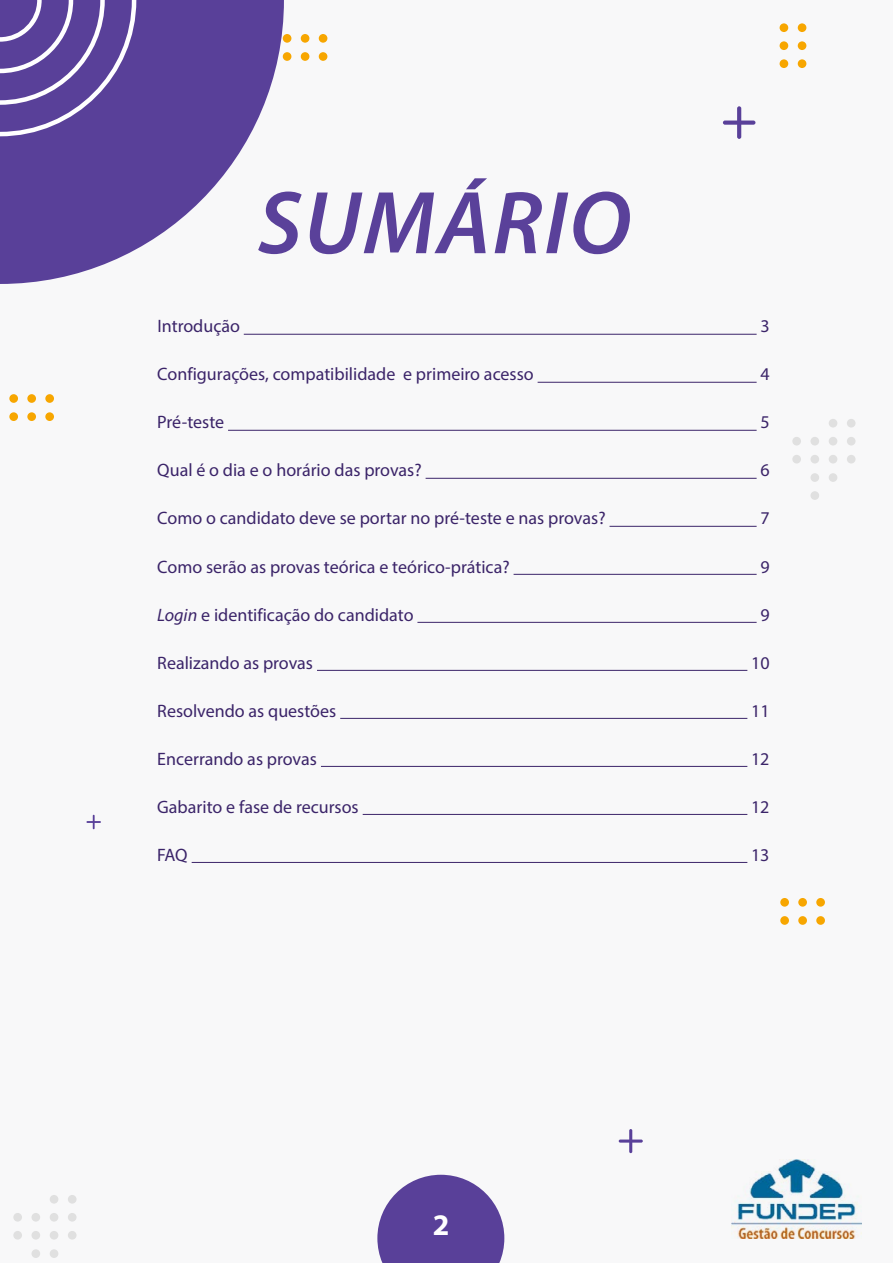
<style>
.page{position:relative;width:893px;height:1263px;background:#f8f8f9}
.page>*{position:absolute;margin:0;border:0;box-sizing:border-box;transform-origin:0 0}
.t1{font:italic 600 90px "Myriad Pro";letter-spacing:.02em;color:#5a419a}
.t2{font:700 30px "Myriad Pro";color:#fff}
.t3{font:18px "Myriad Pro";color:#3b2469}
.s1{font-style:italic}
</style>
<div class="page">
<svg style="left:377px;top:1175px;width:127px;height:88px"></svg>
<div style="left:847px;top:419px;width:8px;height:8px;background:#e0e0e0;border-radius:50%"></div>
<div style="left:847px;top:437px;width:8px;height:8px;background:#e0e0e0;border-radius:50%"></div>
<div style="left:847px;top:455px;width:8px;height:8px;background:#e0e0e0;border-radius:50%"></div>
<div style="left:829px;top:419px;width:8px;height:8px;background:#e0e0e0;border-radius:50%"></div>
<div style="left:829px;top:437px;width:8px;height:8px;background:#e0e0e0;border-radius:50%"></div>
<div style="left:829px;top:455px;width:8px;height:8px;background:#e0e0e0;border-radius:50%"></div>
<div style="left:829px;top:473px;width:8px;height:9px;background:#e0e0e0;border-radius:50%"></div>
<div style="left:810px;top:437px;width:9px;height:8px;background:#e0e0e0;border-radius:50%"></div>
<div style="left:810px;top:455px;width:9px;height:8px;background:#e0e0e0;border-radius:50%"></div>
<div style="left:810px;top:473px;width:9px;height:9px;background:#e0e0e0;border-radius:50%"></div>
<div style="left:810px;top:491px;width:9px;height:9px;background:#e0e0e0;border-radius:50%"></div>
<div style="left:792px;top:437px;width:9px;height:8px;background:#e0e0e0;border-radius:50%"></div>
<div style="left:792px;top:455px;width:9px;height:8px;background:#e0e0e0;border-radius:50%"></div>
<div style="left:68px;top:1195px;width:9px;height:8px;background:#e0e0e0;border-radius:50%"></div>
<div style="left:68px;top:1213px;width:9px;height:8px;background:#e0e0e0;border-radius:50%"></div>
<div style="left:68px;top:1231px;width:9px;height:8px;background:#e0e0e0;border-radius:50%"></div>
<div style="left:50px;top:1195px;width:8px;height:8px;background:#e0e0e0;border-radius:50%"></div>
<div style="left:50px;top:1213px;width:8px;height:8px;background:#e0e0e0;border-radius:50%"></div>
<div style="left:50px;top:1231px;width:8px;height:8px;background:#e0e0e0;border-radius:50%"></div>
<div style="left:50px;top:1249px;width:8px;height:9px;background:#e0e0e0;border-radius:50%"></div>
<div style="left:32px;top:1213px;width:8px;height:8px;background:#e0e0e0;border-radius:50%"></div>
<div style="left:32px;top:1231px;width:8px;height:8px;background:#e0e0e0;border-radius:50%"></div>
<div style="left:32px;top:1249px;width:8px;height:9px;background:#e0e0e0;border-radius:50%"></div>
<div style="left:13px;top:1213px;width:9px;height:8px;background:#e0e0e0;border-radius:50%"></div>
<div style="left:13px;top:1231px;width:9px;height:8px;background:#e0e0e0;border-radius:50%"></div>
<svg style="left:86px;top:815px;width:15px;height:14px"></svg>
<div style="left:798px;top:23px;width:8px;height:9px;background:#f7a600;border-radius:50%"></div>
<div style="left:798px;top:41px;width:8px;height:9px;background:#f7a600;border-radius:50%"></div>
<div style="left:798px;top:59px;width:8px;height:9px;background:#f7a600;border-radius:50%"></div>
<div style="left:780px;top:23px;width:8px;height:9px;background:#f7a600;border-radius:50%"></div>
<div style="left:780px;top:41px;width:8px;height:9px;background:#f7a600;border-radius:50%"></div>
<div style="left:780px;top:59px;width:8px;height:9px;background:#f7a600;border-radius:50%"></div>
<svg style="left:0;top:0;width:284px;height:284px;fill:#594099"></svg>
<svg style="left:0;top:0;width:136px;height:136px;background:#6f59a6"></svg>
<div style="left:816px;top:916px;width:9px;height:9px;background:#f7a600;border-radius:50%"></div>
<div style="left:798px;top:916px;width:9px;height:9px;background:#f7a600;border-radius:50%"></div>
<div style="left:780px;top:916px;width:9px;height:9px;background:#f7a600;border-radius:50%"></div>
<div style="left:816px;top:898px;width:9px;height:9px;background:#f7a600;border-radius:50%"></div>
<div style="left:798px;top:898px;width:9px;height:9px;background:#f7a600;border-radius:50%"></div>
<div style="left:780px;top:898px;width:9px;height:9px;background:#f7a600;border-radius:50%"></div>
<svg style="left:723px;top:106px;width:32px;height:33px"></svg>
<svg style="left:619px;top:1129px;width:24px;height:24px"></svg>
<div style="left:45px;top:412px;width:9px;height:9px;background:#f7a600;border-radius:50%"></div>
<div style="left:27px;top:412px;width:9px;height:9px;background:#f7a600;border-radius:50%"></div>
<div style="left:9px;top:412px;width:9px;height:9px;background:#f7a600;border-radius:50%"></div>
<div style="left:45px;top:394px;width:9px;height:9px;background:#f7a600;border-radius:50%"></div>
<div style="left:27px;top:394px;width:9px;height:9px;background:#f7a600;border-radius:50%"></div>
<div style="left:9px;top:394px;width:9px;height:9px;background:#f7a600;border-radius:50%"></div>
<div style="left:319px;top:52px;width:8px;height:9px;background:#f7a600;border-radius:50%"></div>
<div style="left:301px;top:52px;width:8px;height:9px;background:#f7a600;border-radius:50%"></div>
<div style="left:283px;top:52px;width:8px;height:9px;background:#f7a600;border-radius:50%"></div>
<div style="left:319px;top:34px;width:8px;height:9px;background:#f7a600;border-radius:50%"></div>
<div style="left:301px;top:34px;width:8px;height:9px;background:#f7a600;border-radius:50%"></div>
<div style="left:283px;top:34px;width:8px;height:9px;background:#f7a600;border-radius:50%"></div>
<img style="left:731px;top:1160px;width:130px;height:78px">
<hr style="left:244px;top:334px;width:513px;height:1px;background:#3b2469">
<hr style="left:538px;top:382px;width:219px;height:1px;background:#3b2469">
<hr style="left:228px;top:430px;width:529px;height:1px;background:#3b2469">
<hr style="left:426px;top:478px;width:331px;height:1px;background:#3b2469">
<hr style="left:609px;top:526px;width:148px;height:1px;background:#3b2469">
<hr style="left:514px;top:574px;width:243px;height:1px;background:#3b2469">
<hr style="left:417px;top:622px;width:340px;height:1px;background:#3b2469">
<hr style="left:317px;top:670px;width:430px;height:1px;background:#3b2469">
<hr style="left:340px;top:718px;width:407px;height:1px;background:#3b2469">
<hr style="left:321px;top:766px;width:426px;height:1px;background:#3b2469">
<hr style="left:363px;top:814px;width:384px;height:1px;background:#3b2469">
<hr style="left:192px;top:862px;width:555px;height:1px;background:#3b2469">
<h1 class="t1" style="left:258px;top:166px;width:375px">SUMÁRIO</h1>
<p class="t3" style="left:157px;top:315px;width:84px">Introdução</p>
<p class="t3" style="left:760px;top:315px;width:11px">3</p>
<p class="t3" style="left:157px;top:363px;width:378px">Configurações, compatibilidade e primeiro acesso</p>
<p class="t3" style="left:760px;top:363px;width:11px">4</p>
<p class="t3" style="left:157px;top:411px;width:68px">Pré-teste</p>
<p class="t3" style="left:760px;top:411px;width:11px">5</p>
<p class="t3" style="left:157px;top:459px;width:266px">Qual é o dia e o horário das provas?</p>
<p class="t3" style="left:760px;top:459px;width:11px">6</p>
<p class="t3" style="left:157px;top:507px;width:450px">Como o candidato deve se portar no pré-teste e nas provas?</p>
<p class="t3" style="left:760px;top:507px;width:11px">7</p>
<p class="t3" style="left:157px;top:555px;width:354px">Como serão as provas teórica e teórico-prática?</p>
<p class="t3" style="left:760px;top:555px;width:11px">9</p>
<p class="t3" style="left:157px;top:603px;width:258px"><span class="s1">Login</span> e identificação do candidato</p>
<p class="t3" style="left:760px;top:603px;width:11px">9</p>
<p class="t3" style="left:157px;top:651px;width:157px">Realizando as provas</p>
<p class="t3" style="left:751px;top:651px;width:20px">10</p>
<p class="t3" style="left:157px;top:699px;width:181px">Resolvendo as questões</p>
<p class="t3" style="left:751px;top:699px;width:20px">11</p>
<p class="t3" style="left:157px;top:747px;width:161px">Encerrando as provas</p>
<p class="t3" style="left:751px;top:747px;width:20px">12</p>
<p class="t3" style="left:157px;top:795px;width:203px">Gabarito e fase de recursos</p>
<p class="t3" style="left:751px;top:795px;width:20px">12</p>
<p class="t3" style="left:157px;top:843px;width:32px">FAQ</p>
<p class="t3" style="left:751px;top:843px;width:20px">13</p>
<h2 class="t2" style="left:433px;top:1205px;width:18px">2</h2>
</div>
